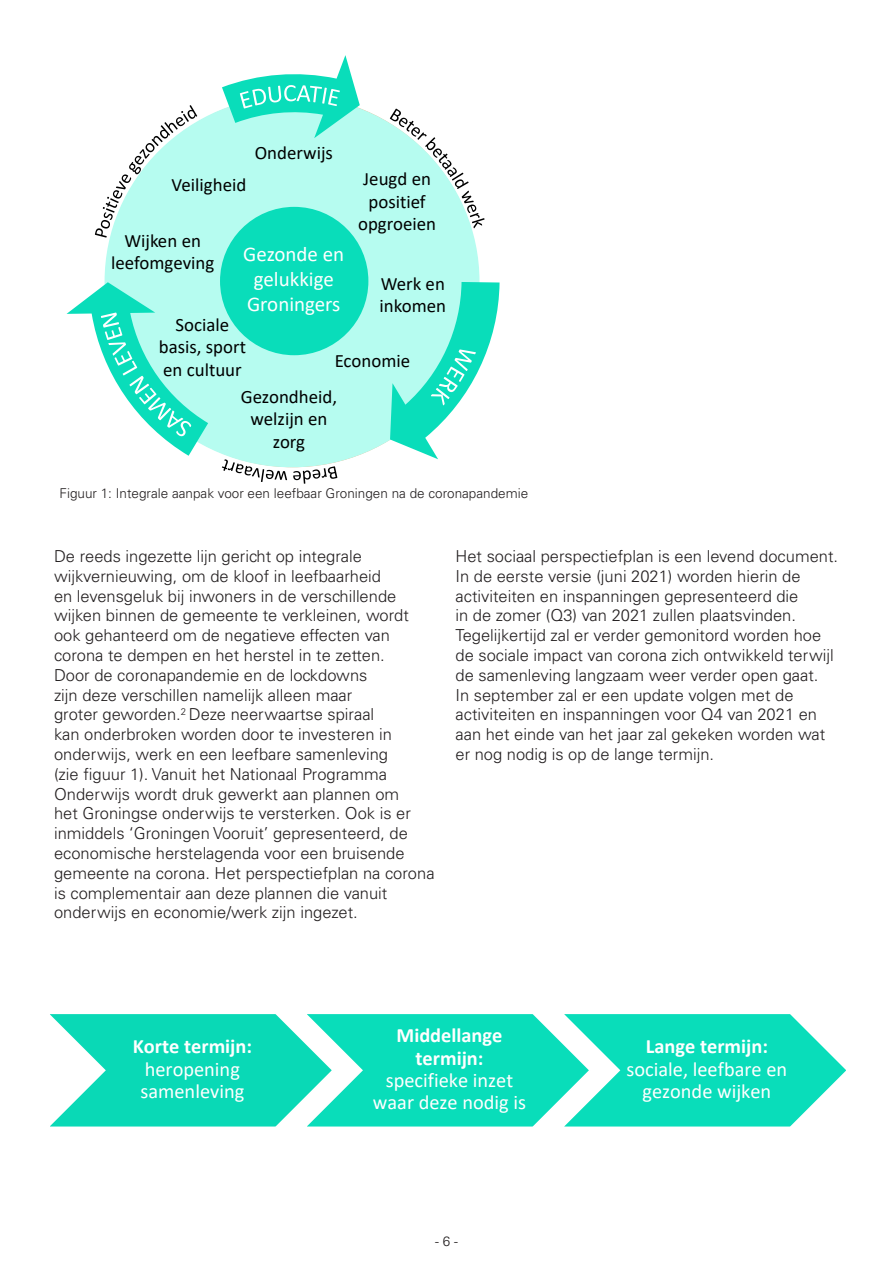
<style>
.page{position:relative;width:893px;height:1263px;background:#fff}
.page>*{position:absolute;margin:0;border:0;box-sizing:border-box;transform-origin:0 0}
.t1{font:21px/25.2px "Calibri";color:#fff;text-align:center}
.t2{font:20.4px/22.2px "Calibri";color:#fff;text-align:center}
.t3{font:18.9px/22.5px "Calibri";color:#000;text-align:center}
.t4{font:300 16.5px/19.8px "Univers";color:#231f20}
.t5{font:300 13.5px "Univers";color:#231f20}
.t6{font:300 13.5px "Univers LT Std";color:#231f20}
.s1{font-weight:700}
</style>
<div class="page">
<svg style="left:50px;top:1014px;width:796px;height:113px;background:#2ee1c3"></svg>
<svg style="left:390px;top:109px;width:94px;height:119px"></svg>
<svg style="left:293px;top:466px;width:44px;height:18px"></svg>
<svg style="left:222px;top:459px;width:65px;height:23px"></svg>
<svg style="left:95px;top:105px;width:102px;height:133px"></svg>
<div style="left:105px;top:96px;width:374px;height:371px;background:#b6fcf0;border-radius:50%"></div>
<svg style="left:222px;top:55px;width:138px;height:83px"></svg>
<svg style="left:67px;top:282px;width:141px;height:174px"></svg>
<svg style="left:390px;top:282px;width:110px;height:177px"></svg>
<div style="left:220px;top:207px;width:148px;height:148px;background:#09ddba;border-radius:50%"></div>
<p class="t3" style="left:172px;top:173px;width:76px">Veiligheid</p>
<p class="t3" style="left:255px;top:141px;width:80px">Onderwijs</p>
<p class="t3" style="left:111px;top:229px;width:105px">Wijken en leefomgeving</p>
<p class="t1" style="left:243px;top:241px;width:102px">Gezonde en gelukkige<br>Groningers</p>
<p class="t3" style="left:358px;top:167px;width:80px">Jeugd en positief opgroeien</p>
<p class="t3" style="left:380px;top:272px;width:68px;text-align:left">Werk en inkomen</p>
<p class="t3" style="left:159px;top:313px;width:89px">Sociale basis, sport en cultuur</p>
<p class="t3" style="left:335px;top:349px;width:77px">Economie</p>
<p class="t3" style="left:241px;top:385px;width:98px">Gezondheid, welzijn en zorg</p>
<p class="t5" style="left:60px;top:485px;width:470px">Figuur 1: Integrale aanpak voor een leefbaar Groningen na de coronapandemie</p>
<p class="t4" style="left:54px;top:546px;width:382px">De reeds ingezette lijn gericht op integrale wijkvernieuwing, om de kloof in leefbaarheid<br>en levensgeluk bij inwoners in de verschillende wijken binnen de gemeente te verkleinen, wordt ook gehanteerd om de negatieve effecten van corona te dempen en het herstel in te zetten.<br>Door de coronapandemie en de lockdowns<br>zijn deze verschillen namelijk alleen maar<br>groter geworden.<sup>2</sup> Deze neerwaartse spiraal<br>kan onderbroken worden door te investeren in onderwijs, werk en een leefbare samenleving<br>(zie figuur 1). Vanuit het Nationaal Programma Onderwijs wordt druk gewerkt aan plannen om<br>het Groningse onderwijs te versterken. Ook is er inmiddels ‘Groningen Vooruit’ gepresenteerd, de economische herstelagenda voor een bruisende gemeente na corona. Het perspectiefplan na corona is complementair aan deze plannen die vanuit onderwijs en economie/werk zijn ingezet.</p>
<p class="t4" style="left:455px;top:546px;width:384px">Het sociaal perspectiefplan is een levend document.<br>In de eerste versie (juni 2021) worden hierin de activiteiten en inspanningen gepresenteerd die<br>in de zomer (Q3) van 2021 zullen plaatsvinden.<br>Tegelijkertijd zal er verder gemonitord worden hoe de sociale impact van corona zich ontwikkeld terwijl de samenleving langzaam weer verder open gaat.<br>In september zal er een update volgen met de activiteiten en inspanningen voor Q4 van 2021 en aan het einde van het jaar zal gekeken worden wat er nog nodig is op de lange termijn.</p>
<p class="t2" style="left:133px;top:1035px;width:121px"><span class="s1">Korte termijn: </span>heropening samenleving</p>
<p class="t2" style="left:373px;top:1024px;width:155px"><span class="s1">Middellange termijn: </span>specifieke inzet waar deze nodig is</p>
<p class="t2" style="left:626px;top:1035px;width:162px"><span class="s1">Lange termijn: </span>sociale, leefbare en gezonde wijken</p>
<p class="t6" style="left:435px;top:1233px;width:24px">- 6 -</p>
</div>
